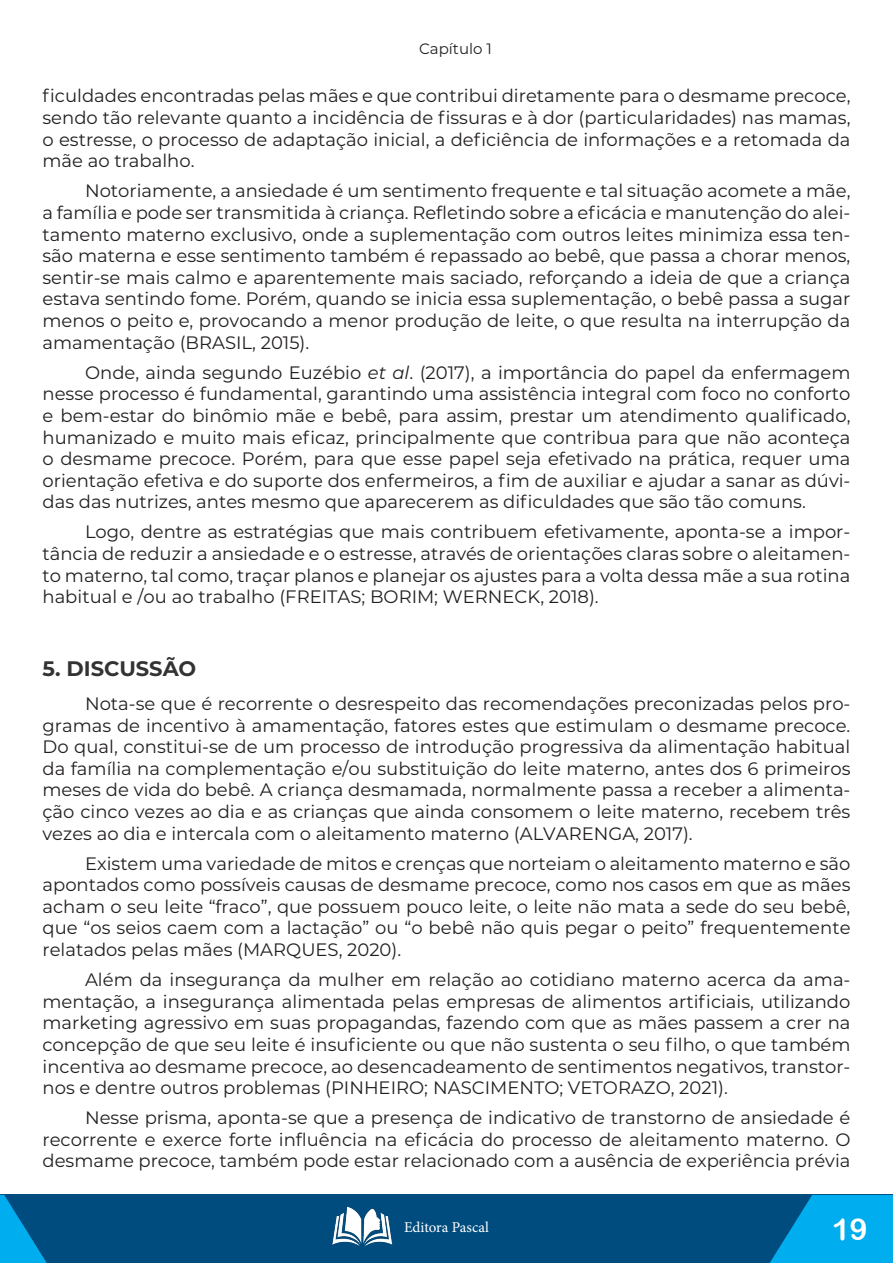
<style>
.page{position:relative;width:893px;height:1263px;background:#fff}
.page>*{position:absolute;margin:0;border:0;box-sizing:border-box;transform-origin:0 0}
.t1{font:30px "Arial Rounded MT Bold";color:#fff}
.t2{font:700 21px "Montserrat";color:#333}
.t3{font:18px/21.6px "Montserrat";color:#231f20;text-align:justify}
.t4{font:15px "Minion Pro";color:#fff}
.t5{font:15px "Montserrat";color:#231f20}
.s1{font-style:italic}
</style>
<div class="page">
<div style="left:0;top:1195px;width:893px;height:68px;background:#004c7f"></div>
<svg style="left:770px;top:1195px;width:123px;height:68px"></svg>
<img style="left:332px;top:1206px;width:61px;height:40px">
<svg style="left:0;top:1195px;width:47px;height:68px"></svg>
<p class="t5" style="left:419px;top:38px;width:74px">Capítulo 1</p>
<p class="t3" style="left:43px;top:85px;width:809px">ficuldades encontradas pelas mães e que contribui diretamente para o desmame precoce, sendo tão relevante quanto a incidência de fissuras e à dor (particularidades) nas mamas, o estresse, o processo de adaptação inicial, a deficiência de informações e a retomada da mãe ao trabalho.</p>
<p class="t3" style="left:43px;top:180px;width:809px;text-indent:43px">Notoriamente, a ansiedade é um sentimento frequente e tal situação acomete a mãe, a família e pode ser transmitida à criança. Refletindo sobre a eficácia e manutenção do alei&shy;tamento materno exclusivo, onde a suplementação com outros leites minimiza essa ten&shy;são materna e esse sentimento também é repassado ao bebê, que passa a chorar menos, sentir-se mais calmo e aparentemente mais saciado, reforçando a ideia de que a criança estava sentindo fome. Porém, quando se inicia essa suplementação, o bebê passa a sugar menos o peito e, provocando a menor produção de leite, o que resulta na interrupção da amamentação (BRASIL, 2015).</p>
<p class="t3" style="left:43px;top:361px;width:809px;text-indent:43px">Onde, ainda segundo Euzébio <span class="s1">et al</span>. (2017), a importância do papel da enfermagem nesse processo é fundamental, garantindo uma assistência integral com foco no conforto e bem-estar do binômio mãe e bebê, para assim, prestar um atendimento qualificado, humanizado e muito mais eficaz, principalmente que contribua para que não aconteça o desmame precoce. Porém, para que esse papel seja efetivado na prática, requer uma orientação efetiva e do suporte dos enfermeiros, a fim de auxiliar e ajudar a sanar as dúvi&shy;das das nutrizes, antes mesmo que aparecerem as dificuldades que são tão comuns.</p>
<p class="t3" style="left:43px;top:521px;width:809px;text-indent:43px">Logo, dentre as estratégias que mais contribuem efetivamente, aponta-se a impor&shy;tância de reduzir a ansiedade e o estresse, através de orientações claras sobre o aleitamen&shy;to materno, tal como, traçar planos e planejar os ajustes para a volta dessa mãe a sua rotina habitual e /ou ao trabalho (FREITAS; BORIM; WERNECK, 2018).</p>
<p class="t2" style="left:43px;top:653px;width:155px">5. DISCUSSÃO</p>
<p class="t3" style="left:43px;top:692px;width:809px;text-indent:43px">Nota-se que é recorrente o desrespeito das recomendações preconizadas pelos pro&shy;gramas de incentivo à amamentação, fatores estes que estimulam o desmame precoce.<br>Do qual, constitui-se de um processo de introdução progressiva da alimentação habitual da família na complementação e/ou substituição do leite materno, antes dos 6 primeiros meses de vida do bebê. A criança desmamada, normalmente passa a receber a alimenta&shy;ção cinco vezes ao dia e as crianças que ainda consomem o leite materno, recebem três vezes ao dia e intercala com o aleitamento materno (ALVARENGA, 2017).</p>
<p class="t3" style="left:43px;top:852px;width:809px;text-indent:43px">Existem uma variedade de mitos e crenças que norteiam o aleitamento materno e são apontados como possíveis causas de desmame precoce, como nos casos em que as mães acham o seu leite “fraco”, que possuem pouco leite, o leite não mata a sede do seu bebê, que “os seios caem com a lactação” ou “o bebê não quis pegar o peito” frequentemente relatados pelas mães (MARQUES, 2020).</p>
<p class="t3" style="left:43px;top:968px;width:809px;text-indent:43px">Além da insegurança da mulher em relação ao cotidiano materno acerca da ama&shy;mentação, a insegurança alimentada pelas empresas de alimentos artificiais, utilizando marketing agressivo em suas propagandas, fazendo com que as mães passem a crer na concepção de que seu leite é insuficiente ou que não sustenta o seu filho, o que também incentiva ao desmame precoce, ao desencadeamento de sentimentos negativos, transtor&shy;nos e dentre outros problemas (PINHEIRO; NASCIMENTO; VETORAZO, 2021).</p>
<p class="t3" style="left:43px;top:1106px;width:809px;text-indent:43px">Nesse prisma, aponta-se que a presença de indicativo de transtorno de ansiedade é recorrente e exerce forte influência na eficácia do processo de aleitamento materno. O desmame precoce, também pode estar relacionado com a ausência de experiência prévia</p>
<p class="t4" style="left:404px;top:1217px;width:86px">Editora Pascal</p>
<h1 class="t1" style="left:832px;top:1211px;width:37px">19</h1>
</div>
